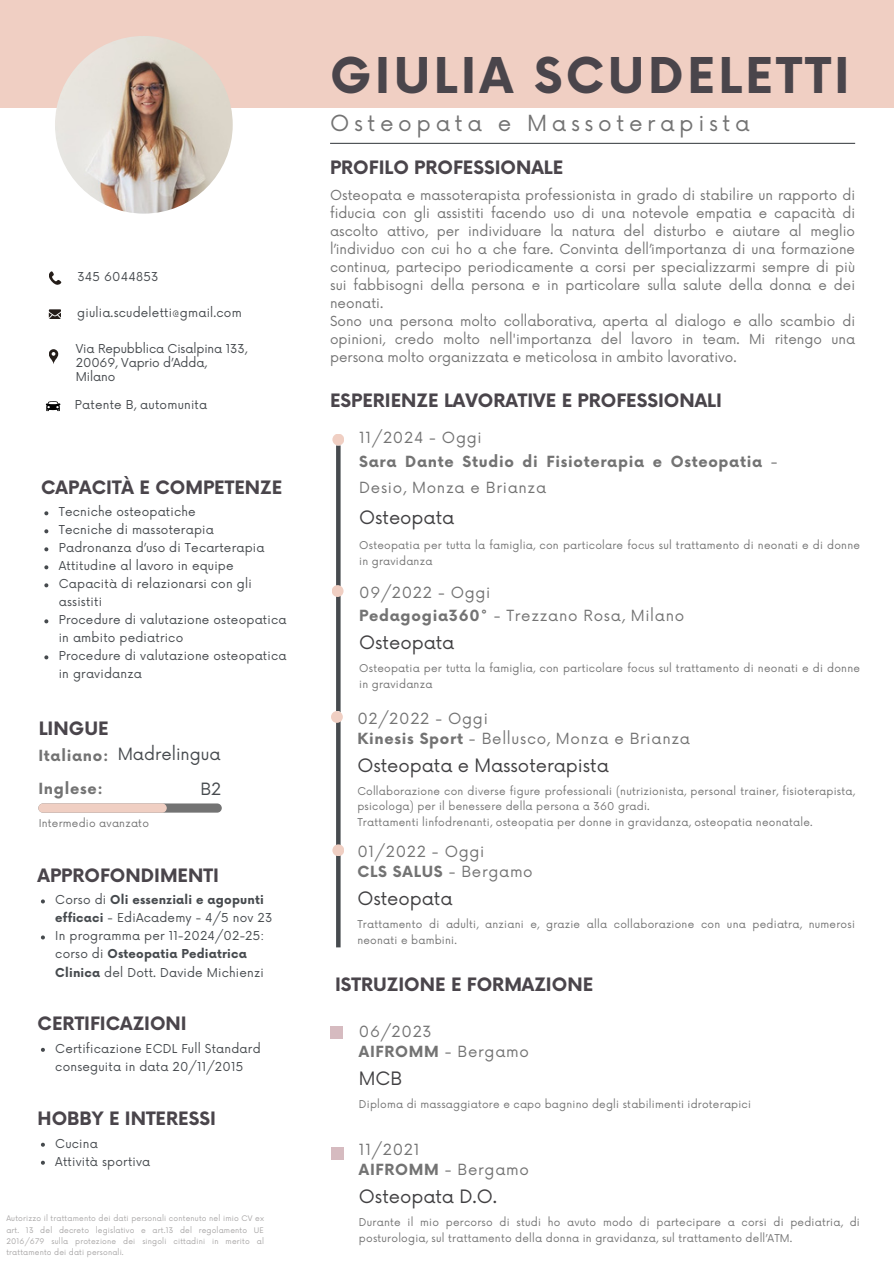
<style>
.page{position:relative;width:894px;height:1264px;background:#fff}
.page>*{position:absolute;margin:0;border:0;box-sizing:border-box;transform-origin:0 0}
.t1{font:700 48px "Now";letter-spacing:.07em;color:#4a454b}
.t2{font:21.6px "Now";letter-spacing:.215em;color:#737373}
.t3{font:700 18px "Now";color:#4a454b}
.t4{font:18px "Now";color:#414042}
.t5{font:16.5px "Now";color:#464a4e}
.t6{font:15px "Now";letter-spacing:.045em;color:#737373}
.t7{font:700 15px/25.8px "Now";letter-spacing:.045em;color:#737373}
.t8{font:13.5px/18px "Now";color:#737373;text-align:justify}
.t9{font:12px/18px "Now";letter-spacing:.015em;color:#464a4e}
.t10{font:700 12px/18px "Now";letter-spacing:.015em;color:#464a4e}
.t11{font:12px/14px "Now";letter-spacing:-.01em;color:#464a4e}
.t12{font:10.5px/15.8px "Now";letter-spacing:.02em;color:#737373}
.t13{font:7.5px/11.2px "Now";letter-spacing:.02em;color:#a8a6a6;text-align:justify}
.s1{font-weight:400}
.s2{font-weight:700}
</style>
<div class="page">
<div style="left:0;top:0;width:893px;height:107px;background:#f0cfc3"></div>
<img style="left:55px;top:36px;width:178px;height:178px;border-radius:50%">
<svg style="left:49px;top:271px;width:12px;height:14px"></svg>
<svg style="left:49px;top:309px;width:12px;height:10px"></svg>
<svg style="left:49px;top:349px;width:9px;height:15px"></svg>
<svg style="left:46px;top:401px;width:14px;height:10px"></svg>
<div style="left:38px;top:803px;width:184px;height:9px;background:#737373;border-radius:5px"></div>
<div style="left:38px;top:803px;width:129px;height:9px;background:#f0cfc3;border-radius:5px"></div>
<hr style="left:330px;top:143px;width:524px;height:1px;background:#464a4e">
<svg style="left:336px;top:445px;width:4px;height:502px;background:#4a4e52"></svg>
<div style="left:332px;top:433px;width:12px;height:12px;background:#f0cfc3;border-radius:50%"></div>
<div style="left:331px;top:585px;width:12px;height:12px;background:#f0cfc3;border-radius:50%"></div>
<div style="left:331px;top:711px;width:12px;height:12px;background:#f0cfc3;border-radius:50%"></div>
<div style="left:332px;top:844px;width:12px;height:12px;background:#f0cfc3;border-radius:50%"></div>
<div style="left:330px;top:1026px;width:13px;height:12px;background:#d6bbc0"></div>
<svg style="left:44px;top:511px;width:4px;height:4px"></svg>
<svg style="left:44px;top:529px;width:4px;height:4px"></svg>
<svg style="left:44px;top:547px;width:4px;height:4px"></svg>
<svg style="left:44px;top:565px;width:4px;height:4px"></svg>
<svg style="left:44px;top:583px;width:4px;height:4px"></svg>
<svg style="left:44px;top:619px;width:4px;height:4px"></svg>
<svg style="left:44px;top:655px;width:4px;height:4px"></svg>
<svg style="left:41px;top:1142px;width:4px;height:4px"></svg>
<svg style="left:41px;top:1160px;width:4px;height:4px"></svg>
<svg style="left:41px;top:1047px;width:4px;height:4px"></svg>
<svg style="left:41px;top:899px;width:4px;height:4px"></svg>
<svg style="left:41px;top:935px;width:4px;height:4px"></svg>
<div style="left:331px;top:1146px;width:12px;height:13px;background:#d6bbc0"></div>
<h1 class="t9" style="left:77px;top:269px;width:83px">345 6044853</h1>
<h2 class="t9" style="left:77px;top:304px;width:166px">giulia.scudeletti@gmail.com</h2>
<h3 class="t11" style="left:76px;top:342px;width:173px">Via Repubblica Cisalpina 133,<br>20069, Vaprio d’Adda,<br>Milano</h3>
<p class="t9" style="left:75px;top:396px;width:134px">Patente B, automunita</p>
<h5 class="t3" style="left:41px;top:477px;width:242px">CAPACITÀ E COMPETENZE</h5>
<p class="t9" style="left:59px;top:503px;width:138px">Tecniche osteopatiche</p>
<p class="t9" style="left:59px;top:521px;width:156px">Tecniche di massoterapia</p>
<p class="t9" style="left:59px;top:539px;width:207px">Padronanza d’uso di Tecarterapia</p>
<h5 class="t9" style="left:59px;top:557px;width:176px">Attitudine al lavoro in equipe</h5>
<p class="t9" style="left:59px;top:575px;width:194px">Capacità di relazionarsi con gli assistiti</p>
<p class="t9" style="left:59px;top:611px;width:229px">Procedure di valutazione osteopatica in ambito pediatrico</p>
<p class="t9" style="left:59px;top:647px;width:229px">Procedure di valutazione osteopatica in gravidanza</p>
<h5 class="t3" style="left:39px;top:719px;width:71px">LINGUE</h5>
<p class="t7" style="left:38px;top:743px;width:72px">Italiano:</p>
<p class="t5" style="left:118px;top:745px;width:104px">Madrelingua</p>
<p class="t7" style="left:38px;top:777px;width:66px">Inglese:</p>
<p class="t5" style="left:200px;top:779px;width:22px">B2</p>
<p class="t12" style="left:39px;top:815px;width:112px">Intermedio avanzato</p>
<h3 class="t3" style="left:38px;top:865px;width:183px">APPROFONDIMENTI</h3>
<p class="t10" style="left:55px;top:891px;width:218px"><span class="s1">Corso di</span> Oli essenziali e agopunti efficaci <span class="s1">- EdiAcademy - 4/5 nov 23</span></p>
<p class="t9" style="left:55px;top:927px;width:210px">In programma per 11-2024/02-25: corso di <span class="s2">Osteopatia Pediatrica<br>Clinica</span> del Dott. Davide Michienzi</p>
<h3 class="t3" style="left:38px;top:1014px;width:150px">CERTIFICAZIONI</h3>
<h3 class="t9" style="left:55px;top:1040px;width:207px">Certificazione ECDL Full Standard conseguita in data 20/11/2015</h3>
<p class="t3" style="left:38px;top:1108px;width:180px">HOBBY E INTERESSI</p>
<h5 class="t9" style="left:55px;top:1134px;width:44px">Cucina</h5>
<p class="t9" style="left:55px;top:1152px;width:96px">Attività sportiva</p>
<p class="t13" style="left:6px;top:1213px;width:259px">Autorizzo il trattamento dei dati personali contenuto nel imio CV ex art. 13 del decreto legislativo e art.13 del regolamento UE 2016/679 sulla protezione dei singoli cittadini in merito al trattamento dei dati personali.</p>
<p class="t1" style="left:330px;top:50px;width:521px">GIULIA SCUDELETTI</p>
<p class="t2" style="left:330px;top:112px;width:421px">Osteopata e Massoterapista</p>
<h3 class="t3" style="left:330px;top:158px;width:234px">PROFILO PROFESSIONALE</h3>
<p class="t8" style="left:330px;top:187px;width:526px">Osteopata e massoterapista professionista in grado di stabilire un rapporto di fiducia con gli assistiti facendo uso di una notevole empatia e capacità di ascolto attivo, per individuare la natura del disturbo e aiutare al meglio l’individuo con cui ho a che fare. Convinta dell’importanza di una formazione continua, partecipo periodicamente a corsi per specializzarmi sempre di più sui fabbisogni della persona e in particolare sulla salute della donna e dei neonati.</p>
<p class="t8" style="left:330px;top:313px;width:526px">Sono una persona molto collaborativa, aperta al dialogo e allo scambio di opinioni, credo molto nell'importanza del lavoro in team. Mi ritengo una persona molto organizzata e meticolosa in ambito lavorativo.</p>
<p class="t3" style="left:330px;top:391px;width:393px">ESPERIENZE LAVORATIVE E PROFESSIONALI</p>
<h5 class="t6" style="left:359px;top:429px;width:124px">11/2024 - Oggi</h5>
<p class="t7" style="left:359px;top:450px;width:420px">Sara Dante Studio di Fisioterapia e Osteopatia <span class="s1">-<br>Desio, Monza e Brianza</span></p>
<p class="t4" style="left:359px;top:507px;width:97px">Osteopata</p>
<p class="t12" style="left:359px;top:537px;width:502px">Osteopatia per tutta la famiglia, con particolare focus sul trattamento di neonati e di donne in gravidanza</p>
<p class="t6" style="left:359px;top:584px;width:133px">09/2022 - Oggi</p>
<p class="t6" style="left:359px;top:607px;width:326px"><span class="s2">Pedagogia360°</span> - Trezzano Rosa, Milano</p>
<h4 class="t4" style="left:359px;top:632px;width:97px">Osteopata</h4>
<p class="t12" style="left:359px;top:660px;width:502px">Osteopatia per tutta la famiglia, con particolare focus sul trattamento di neonati e di donne in gravidanza</p>
<p class="t6" style="left:357px;top:710px;width:132px">02/2022 - Oggi</p>
<p class="t6" style="left:357px;top:730px;width:334px"><span class="s2">Kinesis Sport</span> - Bellusco, Monza e Brianza</p>
<p class="t4" style="left:357px;top:755px;width:253px">Osteopata e Massoterapista</p>
<h3 class="t12" style="left:357px;top:783px;width:499px">Collaborazione con diverse figure professionali (nutrizionista, personal trainer, fisioterapista, psicologa) per il benessere della persona a 360 gradi.</h3>
<p class="t12" style="left:357px;top:815px;width:456px">Trattamenti linfodrenanti, osteopatia per donne in gravidanza, osteopatia neonatale.</p>
<p class="t6" style="left:357px;top:843px;width:128px">01/2022 - Oggi</p>
<h3 class="t7" style="left:357px;top:859px;width:177px">CLS SALUS <span class="s1">- Bergamo</span></h3>
<p class="t4" style="left:357px;top:888px;width:97px">Osteopata</p>
<p class="t12" style="left:357px;top:916px;width:499px">Trattamento di adulti, anziani e, grazie alla collaborazione con una pediatra, numerosi neonati e bambini.</p>
<p class="t3" style="left:335px;top:975px;width:259px">ISTRUZIONE E FORMAZIONE</p>
<h3 class="t6" style="left:359px;top:1023px;width:74px">06/2023</h3>
<h6 class="t6" style="left:359px;top:1043px;width:171px"><span class="s2">AIFROMM</span> - Bergamo</h6>
<p class="t4" style="left:359px;top:1068px;width:45px">MCB</p>
<p class="t12" style="left:359px;top:1096px;width:393px">Diploma di massaggiatore e capo bagnino degli stabilimenti idroterapici</p>
<h4 class="t6" style="left:359px;top:1141px;width:62px">11/2021</h4>
<p class="t6" style="left:359px;top:1161px;width:171px"><span class="s2">AIFROMM</span> - Bergamo</p>
<h6 class="t4" style="left:359px;top:1186px;width:140px">Osteopata D.O.</h6>
<h5 class="t12" style="left:359px;top:1214px;width:502px">Durante il mio percorso di studi ho avuto modo di partecipare a corsi di pediatria, di posturologia, sul trattamento della donna in gravidanza, sul trattamento dell’ATM.</h5>
</div>
